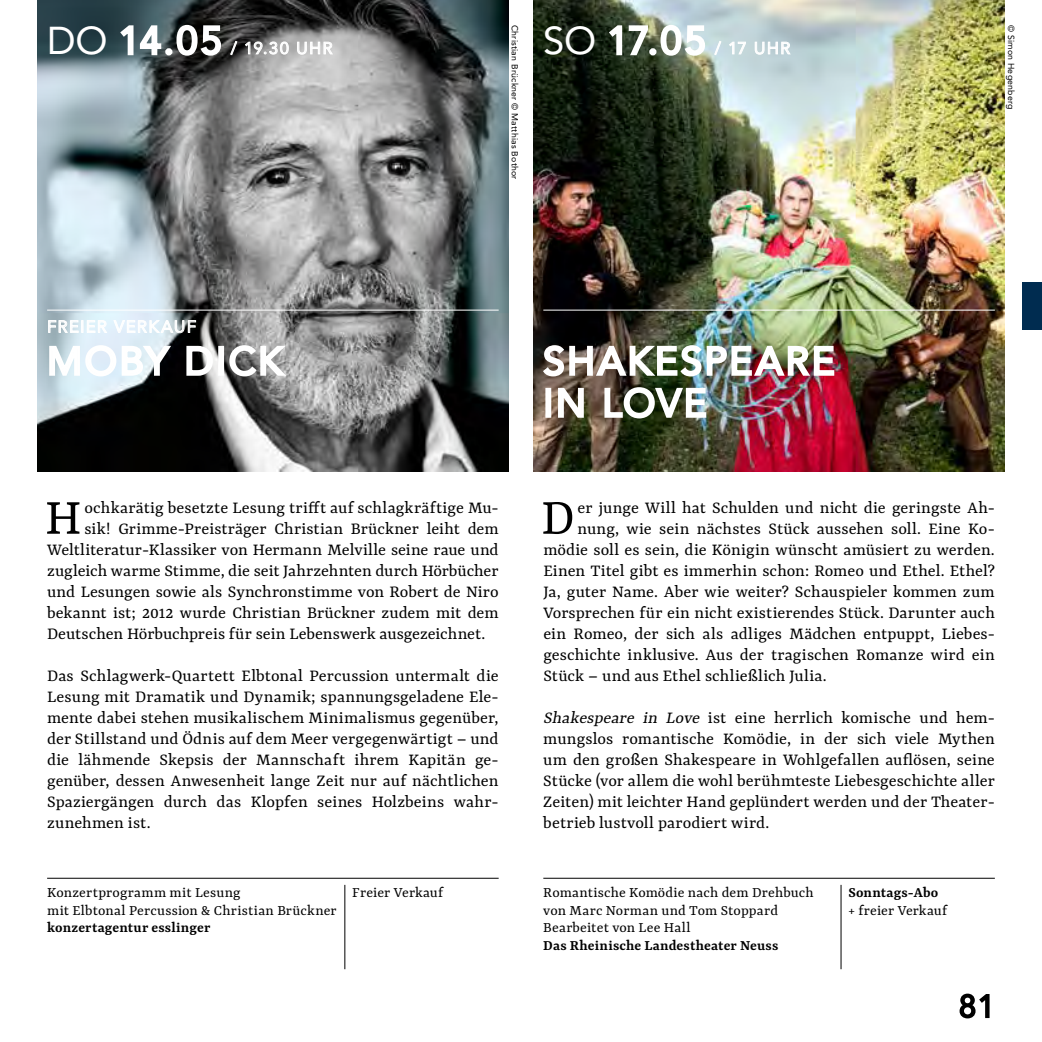
<style>
.page{position:relative;width:1042px;height:1042px;background:#fff}
.page>*{position:absolute;margin:0;border:0;box-sizing:border-box;transform-origin:0 0}
.t1{font:55.3px "Yrsa";color:#000}
.t2{font:38.5px/42px "Avenir LT Std";letter-spacing:.07em;color:#fff}
.t3{font:31.5px "Avenir LT Std";color:#000}
.t4{font:18.38px/21px "Yrsa";letter-spacing:.005em;color:#000;text-align:justify}
.t5{font:16.62px "Avenir LT Std";letter-spacing:.085em;color:#fff}
.t6{font:15.75px/17.5px "Yrsa";letter-spacing:.01em;color:#000}
.t7{font:600 15.75px "Yrsa";letter-spacing:.01em;color:#000}
.t8{font:8.75px "Avenir LT Std";letter-spacing:.025em;color:#000}
.s1{font-style:italic}
</style>
<div class="page">
<img style="left:37px;top:0;width:471px;height:471px">
<img style="left:533px;top:0;width:472px;height:471px">
<div style="left:1022px;top:283px;width:20px;height:47px;background:#002c50"></div>
<svg style="left:48px;top:320px;width:166px;height:61px"></svg>
<div style="left:218px;top:346px;width:6px;height:30px;border:3px solid #fff"></div>
<svg style="left:228px;top:344px;width:61px;height:34px"></svg>
<img style="left:541px;top:337px;width:294px;height:41px">
<div style="left:545px;top:388px;width:6px;height:30px;border:3px solid #fff"></div>
<svg style="left:557px;top:385px;width:28px;height:35px"></svg>
<img style="left:603px;top:386px;width:104px;height:40px">
<svg style="left:118px;top:21px;width:45px;height:36px"></svg>
<div style="left:165px;top:48px;width:7px;height:7px;border:3px solid #fff;border-radius:50%"></div>
<svg style="left:175px;top:24px;width:47px;height:33px"></svg>
<svg style="left:230px;top:41px;width:7px;height:14px"></svg>
<svg style="left:245px;top:41px;width:44px;height:14px"></svg>
<svg style="left:297px;top:42px;width:36px;height:13px"></svg>
<svg style="left:607px;top:24px;width:42px;height:33px"></svg>
<div style="left:649px;top:48px;width:7px;height:7px;border:3px solid #fff;border-radius:50%"></div>
<svg style="left:659px;top:24px;width:47px;height:33px"></svg>
<svg style="left:714px;top:41px;width:7px;height:14px"></svg>
<svg style="left:729px;top:42px;width:17px;height:12px"></svg>
<svg style="left:755px;top:42px;width:36px;height:13px"></svg>
<svg style="left:959px;top:993px;width:31px;height:26px"></svg>
<hr style="left:47px;top:310px;width:452px;height:1px;background:#fff">
<hr style="left:543px;top:310px;width:452px;height:1px;background:#fff">
<hr style="left:344px;top:885px;width:1px;height:84px;background:#000">
<hr style="left:840px;top:885px;width:1px;height:84px;background:#000">
<hr style="left:47px;top:878px;width:452px;height:1px;background:#000">
<hr style="left:543px;top:878px;width:452px;height:1px;background:#000">
<h2 class="t2" style="left:47px;top:20px;width:176px">DO 14.05</h2>
<p class="t5" style="left:231px;top:38px;width:104px">/ 19.30 UHR</p>
<p class="t8" style="left:520px;top:25px;width:156px;rotate:90deg">Christian Brückner © Matthias Bothor</p>
<p class="t8" style="left:1016px;top:25px;width:86px;rotate:90deg">© Simon Hegenberg</p>
<h2 class="t2" style="left:543px;top:20px;width:164px">SO 17.05</h2>
<p class="t5" style="left:715px;top:38px;width:77px">/ 17 UHR</p>
<h2 class="t2" style="left:47px;top:340px;width:237px">MOBY DICK</h2>
<h2 class="t2" style="left:543px;top:340px;width:293px">SHAKESPEARE<br>IN LOVE</h2>
<h1 class="t1" style="left:45px;top:488px;width:38px">H</h1>
<p class="t4" style="left:84px;top:496px;width:416px">ochkarätig besetzte Lesung trifft auf schlagkräftige Mu-</p>
<p class="t4" style="left:84px;top:517px;width:416px">sik! Grimme-Preisträger Christian Brückner leiht dem</p>
<p class="t4" style="left:47px;top:538px;width:453px">Weltliteratur-Klassiker von Hermann Melville seine raue und</p>
<p class="t4" style="left:47px;top:559px;width:453px">zugleich warme Stimme, die seit Jahrzehnten durch Hörbücher</p>
<p class="t4" style="left:47px;top:580px;width:453px">und Lesungen sowie als Synchronstimme von Robert de Niro</p>
<p class="t4" style="left:47px;top:601px;width:453px">bekannt ist; 2012 wurde Christian Brückner zudem mit dem</p>
<p class="t4" style="left:47px;top:622px;width:440px">Deutschen Hörbuchpreis für sein Lebenswerk ausgezeichnet.</p>
<p class="t4" style="left:47px;top:664px;width:453px">Das Schlagwerk-Quartett Elbtonal Percussion untermalt die Lesung mit Dramatik und Dynamik; spannungsgeladene Ele&shy;mente dabei stehen musikalischem Minimalismus gegenüber, der Stillstand und Ödnis auf dem Meer vergegenwärtigt – und die lähmende Skepsis der Mannschaft ihrem Kapitän ge&shy;genüber, dessen Anwesenheit lange Zeit nur auf nächtlichen Spaziergängen durch das Klopfen seines Holzbeins wahr&shy;zunehmen ist.</p>
<h1 class="t1" style="left:541px;top:488px;width:35px">D</h1>
<p class="t4" style="left:577px;top:496px;width:419px">er junge Will hat Schulden und nicht die geringste Ah-</p>
<p class="t4" style="left:577px;top:517px;width:419px">nung, wie sein nächstes Stück aussehen soll. Eine Ko-</p>
<p class="t4" style="left:543px;top:538px;width:453px">mödie soll es sein, die Königin wünscht amüsiert zu werden.</p>
<p class="t4" style="left:543px;top:559px;width:453px">Einen Titel gibt es immerhin schon: Romeo und Ethel. Ethel?</p>
<p class="t4" style="left:543px;top:580px;width:453px">Ja, guter Name. Aber wie weiter? Schauspieler kommen zum</p>
<p class="t4" style="left:543px;top:601px;width:453px">Vorsprechen für ein nicht existierendes Stück. Darunter auch</p>
<p class="t4" style="left:543px;top:622px;width:453px">ein Romeo, der sich als adliges Mädchen entpuppt, Liebes-</p>
<p class="t4" style="left:543px;top:643px;width:453px">geschichte inklusive. Aus der tragischen Romanze wird ein</p>
<p class="t4" style="left:543px;top:664px;width:285px">Stück – und aus Ethel schließlich Julia.</p>
<p class="t4" style="left:543px;top:706px;width:453px"><span class="s1">Shakespeare in Love</span> ist eine herrlich komische und hem&shy;mungslos romantische Komödie, in der sich viele Mythen um den großen Shakespeare in Wohlgefallen auflösen, seine Stücke (vor allem die wohl berühmteste Liebesgeschichte aller Zeiten) mit leichter Hand geplündert werden und der Theater&shy;betrieb lustvoll parodiert wird.</p>
<p class="t6" style="left:47px;top:883px;width:291px">Konzertprogramm mit Lesung<br>mit Elbtonal Percussion &amp; Christian Brückner</p>
<p class="t7" style="left:47px;top:919px;width:165px">konzertagentur esslinger</p>
<p class="t6" style="left:352px;top:883px;width:93px">Freier Verkauf</p>
<p class="t7" style="left:848px;top:884px;width:91px">Sonntags-Abo</p>
<p class="t6" style="left:848px;top:901px;width:100px">+ freier Verkauf</p>
<p class="t6" style="left:543px;top:883px;width:272px">Romantische Komödie nach dem Drehbuch von Marc Norman und Tom Stoppard<br>Bearbeitet von Lee Hall</p>
<p class="t7" style="left:543px;top:936px;width:237px">Das Rheinische Landestheater Neuss</p>
<h3 class="t3" style="left:959px;top:988px;width:38px">81</h3>
</div>
